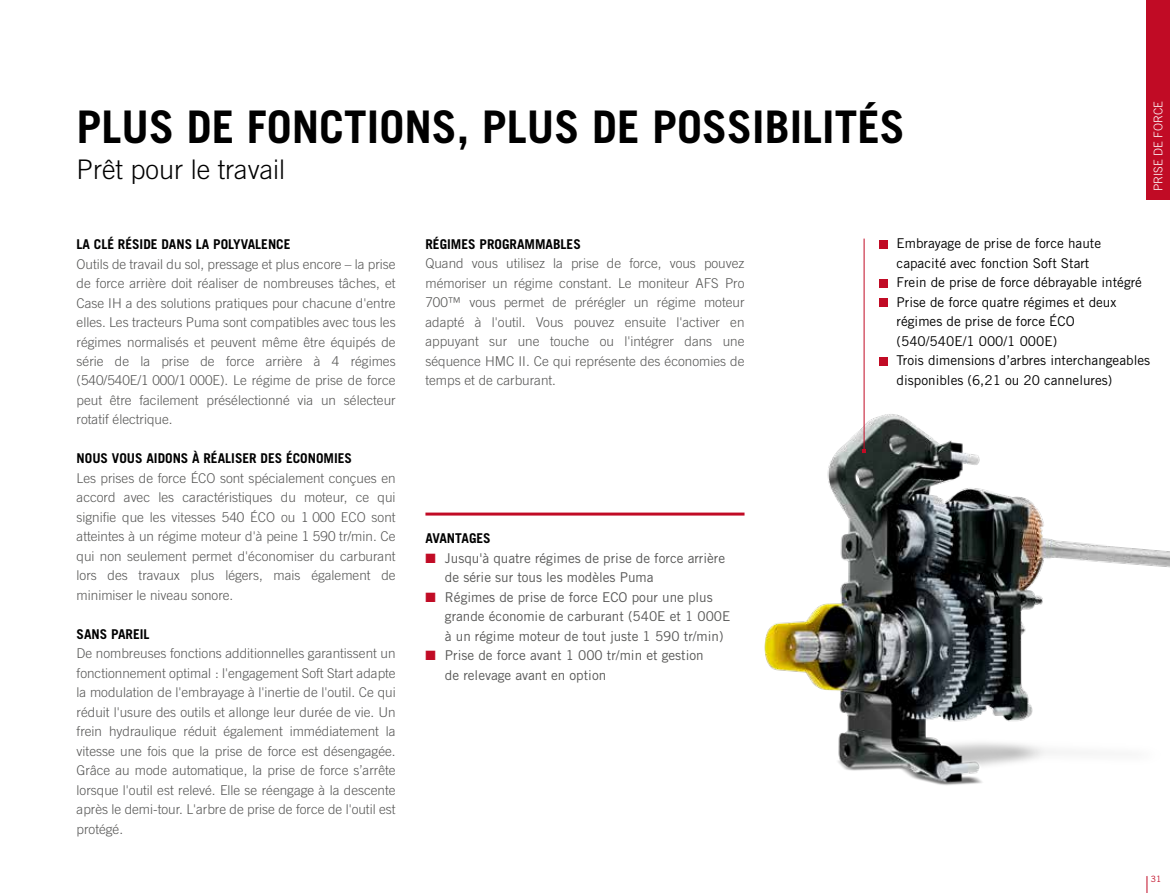
<style>
.page{position:relative;width:1170px;height:893px;background:#fff}
.page>*{position:absolute;margin:0;border:0;box-sizing:border-box;transform-origin:0 0}
.t1{font:700 45px "Trade Gothic LT Pro";color:#000}
.t2{font:300 27px "Trade Gothic LT Pro";color:#000}
.t3{font:300 13.5px/19.5px "Trade Gothic LT Pro";color:#575756;text-align:justify}
.t4{font:13.5px/19.5px "Trade Gothic LT Pro";color:#575756}
.t5{font:13.5px/19.5px "Trade Gothic LT Pro";color:#000}
.t6{font:700 13.5px "Trade Gothic LT Pro";color:#000}
.t7{font:300 12px "Trade Gothic LT Pro";color:#fff}
.t8{font:8.7px "Trade Gothic LT Pro";color:#c10b25}
.s1{color:#c10b25}
</style>
<div class="page">
<div style="left:1146px;top:0;width:23px;height:200px;background:#c10b25"></div>
<img style="left:710px;top:400px;width:459px;height:385px">
<hr style="left:863px;top:239px;width:1px;height:212px;background:#c10b25">
<div style="left:879px;top:240px;width:9px;height:8px;background:#c10b25"></div>
<div style="left:879px;top:279px;width:9px;height:8px;background:#c10b25"></div>
<div style="left:879px;top:298px;width:9px;height:9px;background:#c10b25"></div>
<div style="left:879px;top:357px;width:9px;height:8px;background:#c10b25"></div>
<svg style="left:1146px;top:876px;width:1px;height:17px"></svg>
<h1 class="t1" style="left:77px;top:99px;width:829px">PLUS DE FONCTIONS, PLUS DE POSSIBILITÉS</h1>
<h2 class="t2" style="left:77px;top:153px;width:210px">Prêt pour le travail</h2>
<p class="t7" style="left:1151px;top:191px;width:92px;rotate:-90deg">PRISE DE FORCE</p>
<p class="t6" style="left:77px;top:236px;width:215px">LA CLÉ RÉSIDE DANS LA POLYVALENCE</p>
<p class="t3" style="left:77px;top:254px;width:320px">Outils de travail du sol, pressage et plus encore – la prise de force arrière doit réaliser de nombreuses tâches, et Case IH a des solutions pratiques pour chacune d'entre elles. Les tracteurs Puma sont compatibles avec tous les régimes normalisés et peuvent même être équipés de série de la prise de force arrière à 4 régimes (540/540E/1 000/1 000E). Le régime de prise de force peut être facilement présélectionné via un sélecteur rotatif électrique.</p>
<p class="t6" style="left:77px;top:450px;width:277px">NOUS VOUS AIDONS À RÉALISER DES ÉCONOMIES</p>
<p class="t3" style="left:77px;top:468px;width:320px">Les prises de force ÉCO sont spécialement conçues en accord avec les caractéristiques du moteur, ce qui signifie que les vitesses 540 ÉCO ou 1 000 ECO sont atteintes à un régime moteur d'à peine 1 590 tr/min. Ce qui non seulement permet d'économiser du carburant lors des travaux plus légers, mais également de minimiser le niveau sonore.</p>
<p class="t6" style="left:77px;top:626px;width:75px">SANS PAREIL</p>
<p class="t3" style="left:77px;top:644px;width:320px">De nombreuses fonctions additionnelles garantissent un fonctionnement optimal : l'engagement Soft Start adapte la modulation de l'embrayage à l'inertie de l'outil. Ce qui réduit l'usure des outils et allonge leur durée de vie. Un frein hydraulique réduit également immédiatement la vitesse une fois que la prise de force est désengagée.<br>Grâce au mode automatique, la prise de force s’arrête lorsque l'outil est relevé. Elle se réengage à la descente après le demi-tour. L'arbre de prise de force de l'outil est protégé.</p>
<p class="t6" style="left:425px;top:236px;width:157px">RÉGIMES PROGRAMMABLES</p>
<p class="t3" style="left:425px;top:254px;width:320px">Quand vous utilisez la prise de force, vous pouvez mémoriser un régime constant. Le moniteur AFS Pro 700™ vous permet de prérégler un régime moteur adapté à l'outil. Vous pouvez ensuite l'activer en appuyant sur une touche ou l'intégrer dans une séquence HMC II. Ce qui représente des économies de temps et de carburant.</p>
<p class="t6" style="left:425px;top:530px;width:67px">AVANTAGES</p>
<p class="t4" style="left:445px;top:548px;width:282px;text-indent:-19px"><span class="s1">■</span> Jusqu'à quatre régimes de prise de force arrière de série sur tous les modèles Puma</p>
<p class="t4" style="left:445px;top:587px;width:287px;text-indent:-19px"><span class="s1">■</span> Régimes de prise de force ECO pour une plus grande économie de carburant (540E et 1 000E à un régime moteur de tout juste 1 590 tr/min)</p>
<p class="t4" style="left:445px;top:645px;width:260px;text-indent:-19px"><span class="s1">■</span> Prise de force avant 1 000 tr/min et gestion de relevage avant en option</p>
<p class="t5" style="left:896px;top:234px;width:255px">Embrayage de prise de force haute capacité avec fonction Soft Start<br>Frein de prise de force débrayable intégré Prise de force quatre régimes et deux régimes de prise de force ÉCO (540/540E/1 000/1 000E)<br>Trois dimensions d’arbres interchangeables disponibles (6,21 ou 20 cannelures)</p>
<p class="t8" style="left:1150px;top:874px;width:12px">31</p>
</div>
